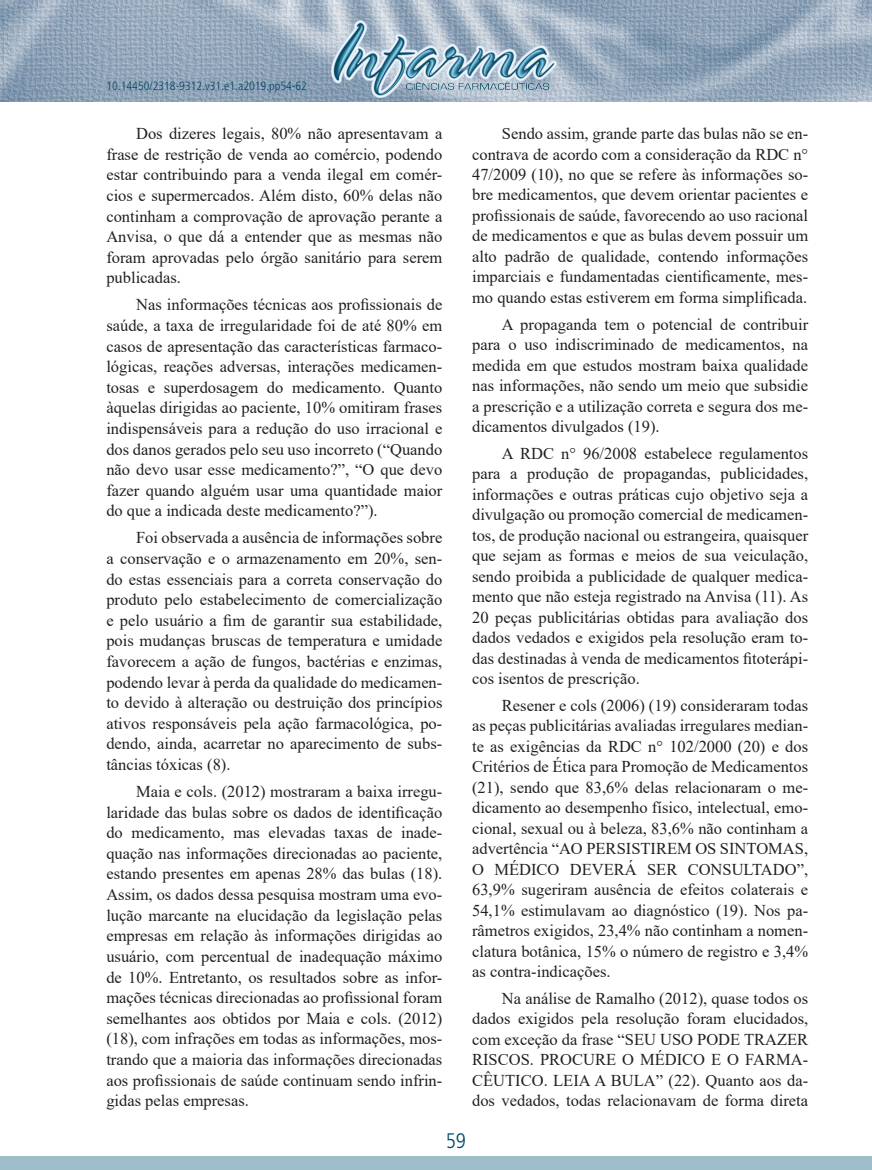
<style>
.page{position:relative;width:872px;height:1170px;background:#fff}
.page>*{position:absolute;margin:0;border:0;box-sizing:border-box;transform-origin:0 0}
.t1{font:300 condensed 21px "Frutiger";color:#004766}
.t2{font:16.5px/20.5px "Times New Roman";color:#231f20;text-align:justify}
.t3{font:300 condensed 12px "Frutiger";color:#004766}
</style>
<div class="page">
<img style="left:0;top:0;width:872px;height:101px">
<div style="left:0;top:1155px;width:872px;height:14px;background:#9ebfc9"></div>
<img style="left:332px;top:20px;width:224px;height:77px">
<p class="t3" style="left:106px;top:79px;width:202px">10.14450/2318-9312.v31.e1.a2019.pp54-62</p>
<p class="t2" style="left:106px;top:123px;width:337px;text-indent:30px">Dos dizeres legais, 80% não apresentavam a frase de restrição de venda ao comércio, podendo estar contribuindo para a venda ilegal em comér&shy;cios e supermercados. Além disto, 60% delas não continham a comprovação de aprovação perante a Anvisa, o que dá a entender que as mesmas não foram aprovadas pelo órgão sanitário para serem publicadas.</p>
<p class="t2" style="left:106px;top:294px;width:337px;text-indent:30px">Nas informações técnicas aos profissionais de saúde, a taxa de irregularidade foi de até 80% em casos de apresentação das características farmaco&shy;lógicas, reações adversas, interações medicamen&shy;tosas e superdosagem do medicamento. Quanto àquelas dirigidas ao paciente, 10% omitiram frases indispensáveis para a redução do uso irracional e dos danos gerados pelo seu uso incorreto (“Quando não devo usar esse medicamento?”, “O que devo fazer quando alguém usar uma quantidade maior do que a indicada deste medicamento?”).</p>
<p class="t2" style="left:106px;top:527px;width:337px;text-indent:30px">Foi observada a ausência de informações sobre a conservação e o armazenamento em 20%, sen&shy;do estas essenciais para a correta conservação do produto pelo estabelecimento de comercialização e pelo usuário a fim de garantir sua estabilidade, pois mudanças bruscas de temperatura e umidade favorecem a ação de fungos, bactérias e enzimas, podendo levar à perda da qualidade do medicamen&shy;to devido à alteração ou destruição dos princípios ativos responsáveis pela ação farmacológica, po&shy;dendo, ainda, acarretar no aparecimento de subs&shy;tâncias tóxicas (8).</p>
<p class="t2" style="left:106px;top:780px;width:337px;text-indent:30px">Maia e cols. (2012) mostraram a baixa irregu&shy;laridade das bulas sobre os dados de identificação do medicamento, mas elevadas taxas de inade&shy;quação nas informações direcionadas ao paciente, estando presentes em apenas 28% das bulas (18).<br>Assim, os dados dessa pesquisa mostram uma evo&shy;lução marcante na elucidação da legislação pelas empresas em relação às informações dirigidas ao usuário, com percentual de inadequação máximo de 10%. Entretanto, os resultados sobre as infor&shy;mações técnicas direcionadas ao profissional foram semelhantes aos obtidos por Maia e cols. (2012) (18), com infrações em todas as informações, mos&shy;trando que a maioria das informações direcionadas aos profissionais de saúde continuam sendo infrin&shy;gidas pelas empresas.</p>
<p class="t2" style="left:472px;top:123px;width:337px;text-indent:30px">Sendo assim, grande parte das bulas não se en&shy;contrava de acordo com a consideração da RDC n° 47/2009 (10), no que se refere às informações so&shy;bre medicamentos, que devem orientar pacientes e profissionais de saúde, favorecendo ao uso racional de medicamentos e que as bulas devem possuir um alto padrão de qualidade, contendo informações imparciais e fundamentadas cientificamente, mes&shy;mo quando estas estiverem em forma simplificada.</p>
<p class="t2" style="left:472px;top:313px;width:337px;text-indent:30px">A propaganda tem o potencial de contribuir para o uso indiscriminado de medicamentos, na medida em que estudos mostram baixa qualidade nas informações, não sendo um meio que subsidie a prescrição e a utilização correta e segura dos me&shy;dicamentos divulgados (19).</p>
<p class="t2" style="left:472px;top:442px;width:337px;text-indent:30px">A RDC n° 96/2008 estabelece regulamentos para a produção de propagandas, publicidades, informações e outras práticas cujo objetivo seja a divulgação ou promoção comercial de medicamen&shy;tos, de produção nacional ou estrangeira, quaisquer que sejam as formas e meios de sua veiculação, sendo proibida a publicidade de qualquer medica&shy;mento que não esteja registrado na Anvisa (11). As 20 peças publicitárias obtidas para avaliação dos dados vedados e exigidos pela resolução eram to&shy;das destinadas à venda de medicamentos fitoterápi&shy;cos isentos de prescrição.</p>
<p class="t2" style="left:472px;top:694px;width:337px;text-indent:30px">Resener e cols (2006) (19) consideraram todas as peças publicitárias avaliadas irregulares median&shy;te as exigências da RDC n° 102/2000 (20) e dos Critérios de Ética para Promoção de Medicamentos (21), sendo que 83,6% delas relacionaram o me&shy;dicamento ao desempenho físico, intelectual, emo&shy;cional, sexual ou à beleza, 83,6% não continham a advertência “AO PERSISTIREM OS SINTOMAS, O MÉDICO DEVERÁ SER CONSULTADO”, 63,9% sugeriram ausência de efeitos colaterais e 54,1% estimulavam ao diagnóstico (19). Nos pa&shy;râmetros exigidos, 23,4% não continham a nomen&shy;clatura botânica, 15% o número de registro e 3,4% as contra-indicações.</p>
<p class="t2" style="left:472px;top:987px;width:337px;text-indent:30px">Na análise de Ramalho (2012), quase todos os dados exigidos pela resolução foram elucidados, com exceção da frase “SEU USO PODE TRAZER RISCOS. PROCURE O MÉDICO E O FARMA-CÊUTICO. LEIA A BULA” (22). Quanto aos da&shy;dos vedados, todas relacionavam de forma direta</p>
<p class="t1" style="left:446px;top:1128px;width:22px">59</p>
</div>
